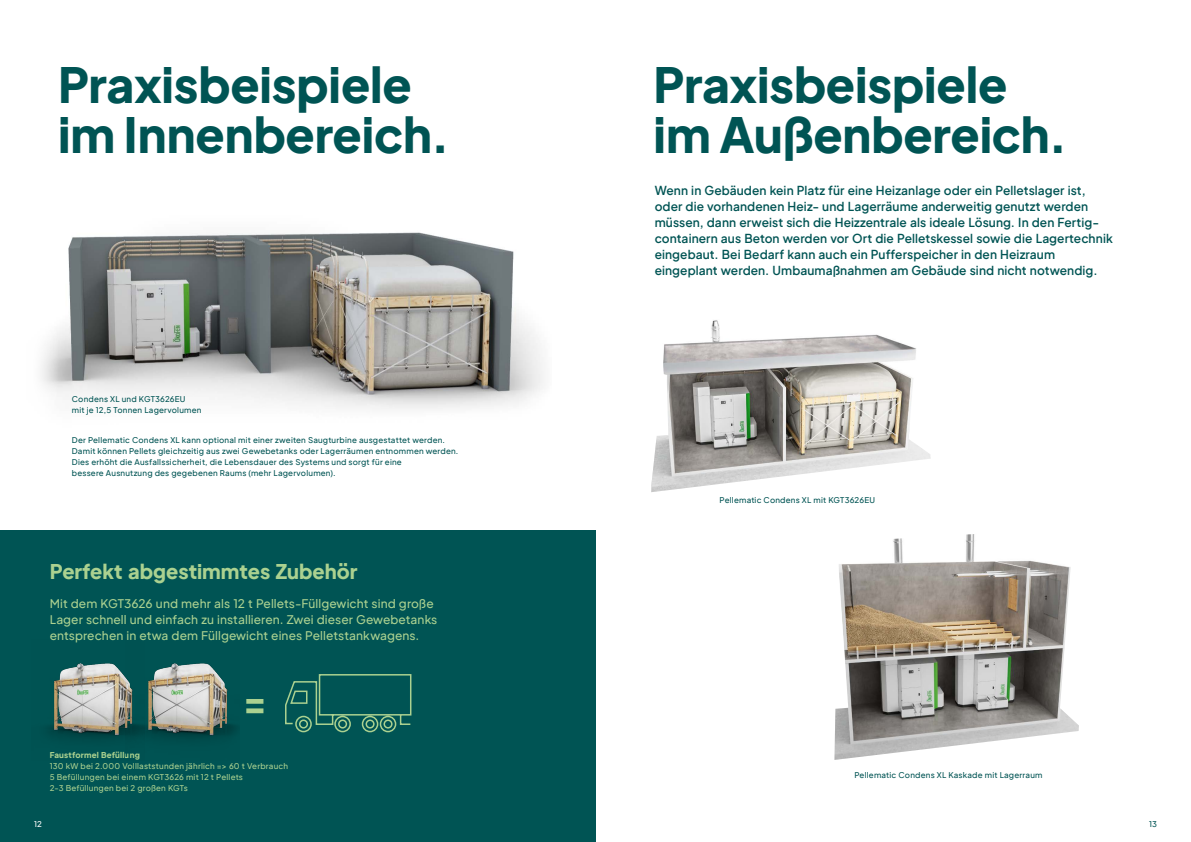
<style>
.page{position:relative;width:1191px;height:842px;background:#fff}
.page>*{position:absolute;margin:0;border:0;box-sizing:border-box;transform-origin:0 0}
.t1{font:800 48px/50px "Plus Jakarta Sans";letter-spacing:-.005em;color:#005454}
.t2{font:800 38px "Plus Jakarta Sans";color:#abd190}
.t3{font:800 20px "Plus Jakarta Sans";color:#abd190}
.t4{font:600 12px/16px "Plus Jakarta Sans";letter-spacing:.005em;color:#005454}
.t5{font:500 12px/16px "Plus Jakarta Sans";letter-spacing:.005em;color:#abd190}
.t6{font:500 8px/11px "Plus Jakarta Sans";letter-spacing:.025em;color:#005454}
.t7{font:500 8px/11px "Plus Jakarta Sans";letter-spacing:.025em;color:#abd190}
.t8{font:800 8px "Plus Jakarta Sans";letter-spacing:.025em;color:#abd190}
.t9{font:500 8px "Plus Jakarta Sans";color:#fff}
</style>
<div class="page">
<div style="left:0;top:530px;width:595px;height:312px;background:#005454"></div>
<img style="left:834px;top:534px;width:245px;height:226px">
<img style="left:651px;top:320px;width:280px;height:172px">
<img style="left:41px;top:232px;width:503px;height:177px">
<img style="left:48px;top:663px;width:77px;height:76px">
<img style="left:125px;top:663px;width:112px;height:76px">
<svg style="left:285px;top:674px;width:127px;height:59px"></svg>
<h1 class="t1" style="left:58px;top:54px;width:393px">Praxisbeispiele im Innenbereich.</h1>
<p class="t6" style="left:72px;top:392px;width:131px">Condens XL und KGT3626EU<br>mit je 12,5 Tonnen Lagervolumen</p>
<p class="t6" style="left:72px;top:434px;width:388px">Der Pellematic Condens XL kann optional mit einer zweiten Saugturbine ausgestattet werden.<br>Damit können Pellets gleichzeitig aus zwei Gewebetanks oder Lagerräumen entnommen werden.<br>Dies erhöht die Ausfallssicherheit, die Lebensdauer des Systems und sorgt für eine<br>bessere Ausnutzung des gegebenen Raums (mehr Lagervolumen).</p>
<h3 class="t3" style="left:50px;top:553px;width:309px">Perfekt abgestimmtes Zubehör</h3>
<h3 class="t5" style="left:50px;top:594px;width:389px">Mit dem KGT3626 und mehr als 12 t Pellets-Füllgewicht sind große<br>Lager schnell und einfach zu installieren. Zwei dieser Gewebetanks entsprechen in etwa dem Füllgewicht eines Pelletstankwagens.</h3>
<h2 class="t2" style="left:242px;top:666px;width:27px">=</h2>
<p class="t8" style="left:50px;top:748px;width:92px">Faustformel Befüllung</p>
<p class="t7" style="left:50px;top:760px;width:240px">130 kW bei 2.000 Volllaststunden jährlich =&gt; 60 t Verbrauch<br>5 Befüllungen bei einem KGT3626 mit 12 t Pellets<br>2-3 Befüllungen bei 2 großen KGTs</p>
<h1 class="t1" style="left:653px;top:54px;width:416px">Praxisbeispiele im Außenbereich.</h1>
<p class="t4" style="left:654px;top:181px;width:460px">Wenn in Gebäuden kein Platz für eine Heizanlage oder ein Pelletslager ist, oder die vorhandenen Heiz- und Lagerräume anderweitig genutzt werden müssen, dann erweist sich die Heizzentrale als ideale Lösung. In den Fertig&shy;containern aus Beton werden vor Ort die Pelletskessel sowie die Lagertechnik eingebaut. Bei Bedarf kann auch ein Pufferspeicher in den Heizraum eingeplant werden. Umbaumaßnahmen am Gebäude sind nicht notwendig.</p>
<p class="t6" style="left:719px;top:493px;width:157px">Pellematic Condens XL mit KGT3626EU</p>
<p class="t6" style="left:854px;top:769px;width:189px">Pellematic Condens XL Kaskade mit Lagerraum</p>
<p class="t9" style="left:34px;top:817px;width:9px">12</p>
<p class="t6" style="left:1149px;top:818px;width:9px">13</p>
</div>
